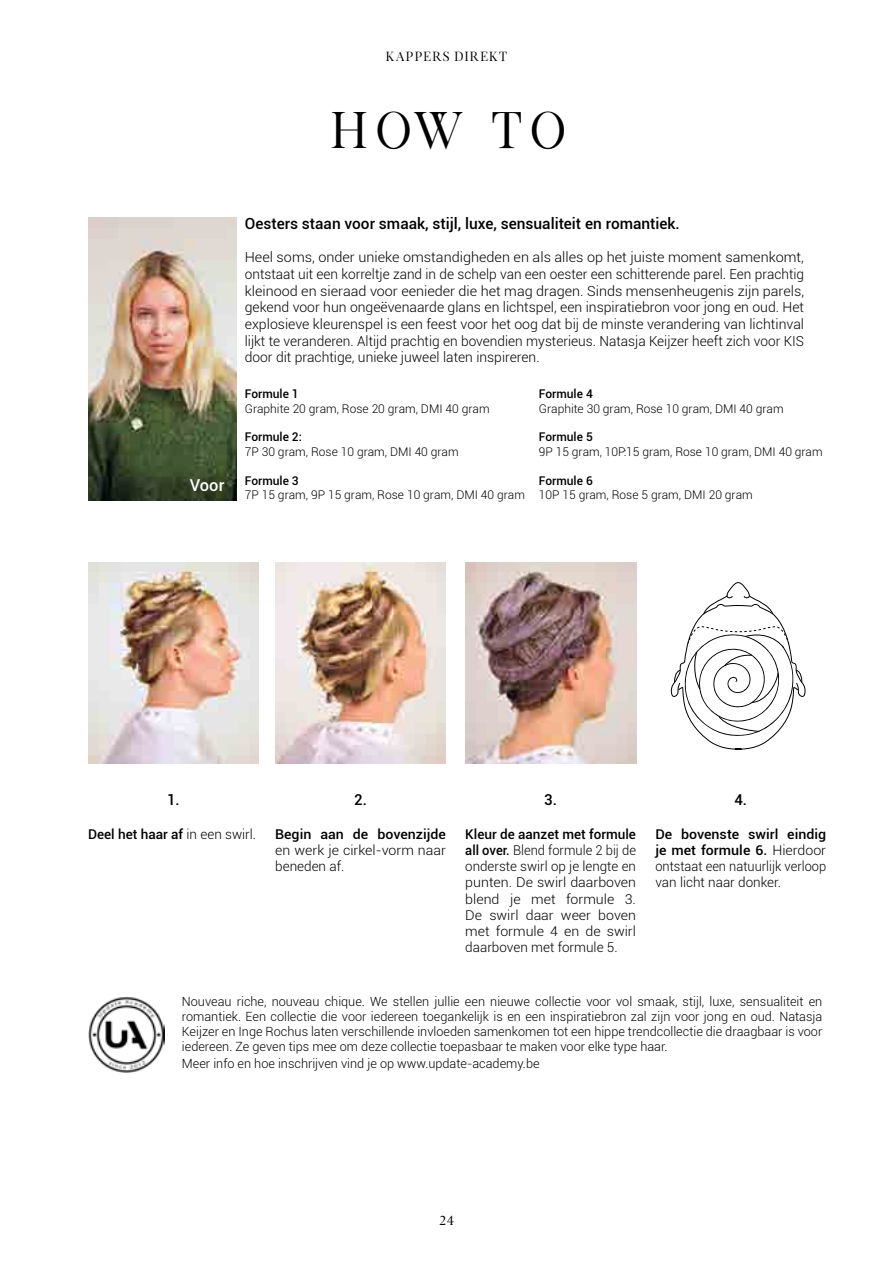
<style>
.page{position:relative;width:893px;height:1263px;background:#fff}
.page>*{position:absolute;margin:0;border:0;box-sizing:border-box;transform-origin:0 0}
.t1{font:49.2px "Exodus Personal Use Regular";color:#000}
.t2{font:500 16.5px "Roboto";color:#fff}
.t3{font:500 15.45px "Roboto";color:#000}
.t4{font:500 15px "Roboto";color:#000}
.t5{font:300 13.8px/16.6px "Roboto";color:#000;text-align:justify;scale:1.04 1}
.t6{font:300 13.5px/16.2px "Roboto";color:#000;text-align:justify;scale:.96 1}
.t7{font:300 13.5px/16.2px "Roboto";color:#000;scale:1.05 1}
.t8{font:500 13.5px "Roboto";color:#000}
.t9{font:500 13.5px "Roboto";color:#000;scale:1.05 1}
.t10{font:300 12.75px/15.3px "Roboto";color:#000;text-align:justify}
.t11{font:12.75px "Exodus Personal Use Regular";color:#000}
.t12{font:300 12px "Roboto";color:#000}
.t13{font:500 12px "Roboto";color:#000}
.s1{font-weight:300}
.s2{font-weight:500}
</style>
<div class="page">
<img style="left:88px;top:218px;width:149px;height:282px">
<img style="left:88px;top:563px;width:171px;height:200px">
<img style="left:275px;top:563px;width:171px;height:200px">
<img style="left:465px;top:563px;width:171px;height:200px">
<svg style="left:670px;top:583px;width:136px;height:167px"></svg>
<img style="left:88px;top:996px;width:77px;height:76px">
<p class="t11" style="left:385px;top:51px;width:124px">KAPPERS DIREKT</p>
<h1 class="t1" style="left:328px;top:108px;width:241px">HOW TO</h1>
<p class="t2" style="left:190px;top:474px;width:36px">Voor</p>
<p class="t3" style="left:245px;top:213px;width:437px">Oesters staan voor smaak, stijl, luxe, sensualiteit en romantiek.</p>
<p class="t5" style="left:245px;top:249px;width:539px">Heel soms, onder unieke omstandigheden en als alles op het juiste moment samenkomt, ontstaat uit een korreltje zand in de schelp van een oester een schitterende parel. Een prachtig kleinood en sieraad voor eenieder die het mag dragen. Sinds mensenheugenis zijn parels, gekend voor hun ongeëvenaarde glans en lichtspel, een inspiratiebron voor jong en oud. Het explosieve kleurenspel is een feest voor het oog dat bij de minste verandering van lichtinval lijkt te veranderen. Altijd prachtig en bovendien mysterieus. Natasja Keijzer heeft zich voor KIS door dit prachtige, unieke juweel laten inspireren.</p>
<p class="t13" style="left:245px;top:385px;width:55px">Formule 1</p>
<p class="t12" style="left:245px;top:400px;width:246px">Graphite 20 gram, Rose 20 gram, DMI 40 gram</p>
<p class="t13" style="left:245px;top:429px;width:59px">Formule 2:</p>
<p class="t12" style="left:245px;top:443px;width:215px">7P 30 gram, Rose 10 gram, DMI 40 gram</p>
<p class="t13" style="left:245px;top:472px;width:55px">Formule 3</p>
<p class="t12" style="left:245px;top:486px;width:282px">7P 15 gram, 9P 15 gram, Rose 10 gram, DMI 40 gram</p>
<p class="t13" style="left:539px;top:385px;width:55px">Formule 4</p>
<p class="t12" style="left:539px;top:400px;width:246px">Graphite 30 gram, Rose 10 gram, DMI 40 gram</p>
<p class="t13" style="left:539px;top:429px;width:55px">Formule 5</p>
<p class="t12" style="left:539px;top:443px;width:285px">9P 15 gram, 10P:15 gram, Rose 10 gram, DMI 40 gram</p>
<p class="t13" style="left:539px;top:472px;width:55px">Formule 6</p>
<p class="t12" style="left:539px;top:486px;width:215px">10P 15 gram, Rose 5 gram, DMI 20 gram</p>
<p class="t4" style="left:167px;top:789px;width:14px">1.</p>
<p class="t8" style="left:88px;top:824px;width:170px">Deel het haar af <span class="s1">in een swirl.</span></p>
<p class="t4" style="left:354px;top:789px;width:14px">2.</p>
<p class="t9" style="left:275px;top:824px;width:164px">Begin aan de bovenzijde</p>
<p class="t7" style="left:275px;top:842px;width:164px">en werk je cirkel-vorm naar beneden af.</p>
<p class="t4" style="left:544px;top:789px;width:14px">3.</p>
<p class="t6" style="left:465px;top:825px;width:179px"><span class="s2">Kleur de aanzet met formule all over.</span> Blend formule 2 bij de onderste swirl op je lengte en punten. De swirl daarboven blend je met formule 3.<br>De swirl daar weer boven met formule 4 en de swirl daarboven met formule 5.</p>
<p class="t4" style="left:734px;top:789px;width:14px">4.</p>
<p class="t7" style="left:655px;top:825px;width:164px;text-align:justify"><span class="s2">De bovenste swirl eindig je met formule 6.</span> Hierdoor ontstaat een natuurlijk verloop van licht naar donker.</p>
<p class="t10" style="left:182px;top:993px;width:642px">Nouveau riche, nouveau chique. We stellen jullie een nieuwe collectie voor vol smaak, stijl, luxe, sensualiteit en romantiek. Een collectie die voor iedereen toegankelijk is en een inspiratiebron zal zijn voor jong en oud. Natasja Keijzer en Inge Rochus laten verschillende invloeden samenkomen tot een hippe trendcollectie die draagbaar is voor iedereen. Ze geven tips mee om deze collectie toepasbaar te maken voor elke type haar.</p>
<p class="t10" style="left:182px;top:1055px;width:359px">Meer info en hoe inschrijven vind je op www.update-academy.be</p>
<p class="t11" style="left:438px;top:1214px;width:18px">24</p>
</div>
